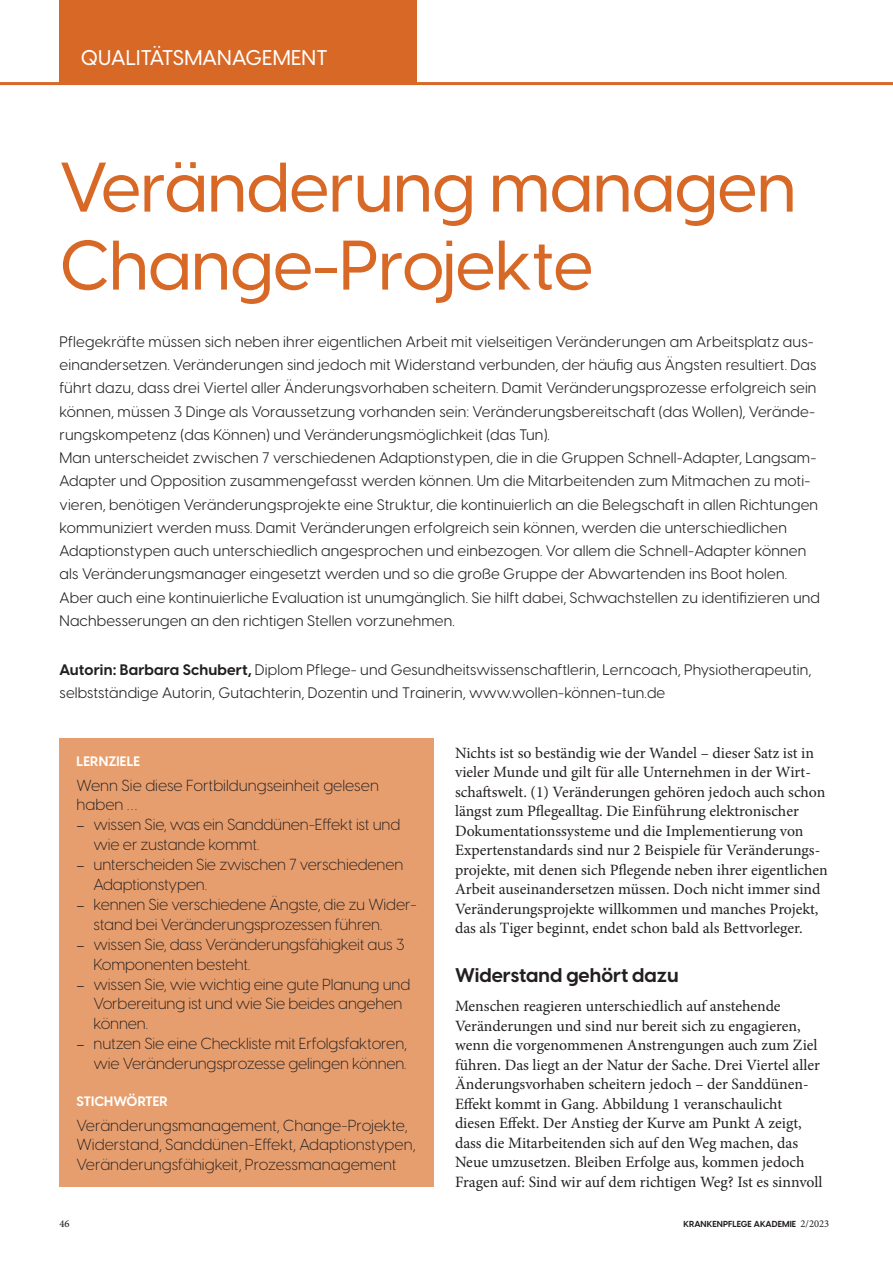
<style>
.page{position:relative;width:893px;height:1263px;background:#fff}
.page>*{position:absolute;margin:0;border:0;box-sizing:border-box;transform-origin:0 0}
.KPA_US{font:500 69px/78px "Visby CF";letter-spacing:-.01em;color:#d86825}
.t1{font:500 21px "Visby CF";letter-spacing:.01em;color:#fff}
.KPA_Zwiüb_groß{font:700 19.5px "Visby CF";color:#231f20}
.KPA_Grundschrift{font:15.75px/19.5px "Minion Pro";color:#231f20}
.KPA_Fall_Lernziel_Gr{font:300 15.75px/19.5px "Visby CF";letter-spacing:-.01em;color:#231f20}
.KPA_Vorwort{font:15px/23.2px "Visby CF";letter-spacing:.01em;color:#231f20}
.KPA_Fall_Lernziel_ÜS{font:700 13.5px "Visby CF";letter-spacing:.01em;color:#fff}
.t2{font:500 10.5px "Minion Pro";color:#231f20}
.t3{font:700 8.7px "Visby CF";letter-spacing:.01em;color:#231f20}
.s1{font-weight:700}
.s2{font-family:"Minion Pro";font-weight:400}
.s3{font-family:"Minion Pro";font-weight:400;font-size:10.5px}
</style>
<div class="page">
<hr style="left:0;top:82px;width:893px;height:3px;background:#d86825">
<div style="left:60px;top:0;width:357px;height:84px;background:#d86825"></div>
<div style="left:60px;top:738px;width:374px;height:449px;background:#e79e6e"></div>
<h2 class="t1" style="left:81px;top:42px;width:248px">QUALITÄTSMANAGEMENT</h2>
<p class="KPA_US" style="left:60px;top:143px;width:739px">Veränderung managen<br>Change-Projekte</p>
<p class="KPA_Vorwort" style="left:60px;top:329px;width:762px">Pflegekräfte müssen sich neben ihrer eigentlichen Arbeit mit vielseitigen Veränderungen am Arbeitsplatz aus&shy;einandersetzen. Veränderungen sind jedoch mit Widerstand verbunden, der häufig aus Ängsten resultiert. Das führt dazu, dass drei Viertel aller Änderungsvorhaben scheitern. Damit Veränderungsprozesse erfolgreich sein können, müssen 3 Dinge als Voraussetzung vorhanden sein: Veränderungsbereitschaft (das Wollen), Verände&shy;rungskompetenz (das Können) und Veränderungsmöglichkeit (das Tun).<br>Man unterscheidet zwischen 7 verschiedenen Adaptionstypen, die in die Gruppen Schnell-Adapter, Langsam-Adapter und Opposition zusammengefasst werden können. Um die Mitarbeitenden zum Mitmachen zu moti&shy;vieren, benötigen Veränderungsprojekte eine Struktur, die kontinuierlich an die Belegschaft in allen Richtungen kommuniziert werden muss. Damit Veränderungen erfolgreich sein können, werden die unterschiedlichen Adaptionstypen auch unterschiedlich angesprochen und einbezogen. Vor allem die Schnell-Adapter können als Veränderungsmanager eingesetzt werden und so die große Gruppe der Abwartenden ins Boot holen.<br>Aber auch eine kontinuierliche Evaluation ist unumgänglich. Sie hilft dabei, Schwachstellen zu identifizieren und Nachbesserungen an den richtigen Stellen vorzunehmen.</p>
<p class="KPA_Vorwort" style="left:60px;top:657px;width:753px"><span class="s1">Autorin: Barbara Schubert,</span> Diplom Pflege- und Gesundheitswissenschaftlerin, Lerncoach, Physiotherapeutin, selbstständige Autorin, Gutachterin, Dozentin und Trainerin, www.wollen-können-tun.de</p>
<p class="KPA_Fall_Lernziel_ÜS" style="left:77px;top:751px;width:65px">LERNZIELE</p>
<p class="KPA_Fall_Lernziel_Gr" style="left:77px;top:774px;width:304px">Wenn Sie diese Fortbildungseinheit gelesen haben …</p>
<p class="KPA_Fall_Lernziel_Gr" style="left:94px;top:814px;width:308px;text-indent:-17px"><span class="s2">–</span> wissen Sie, was ein Sanddünen-Effekt ist und wie er zustande kommt.</p>
<p class="KPA_Fall_Lernziel_Gr" style="left:94px;top:854px;width:311px;text-indent:-17px"><span class="s2">–</span> unterscheiden Sie zwischen 7 verschiedenen<br>Adaptionstypen.</p>
<p class="KPA_Fall_Lernziel_Gr" style="left:94px;top:894px;width:325px;text-indent:-17px"><span class="s2">–</span> kennen Sie verschiedene Ängste, die zu Wider&shy;stand bei Veränderungsprozessen führen.</p>
<p class="KPA_Fall_Lernziel_Gr" style="left:94px;top:933px;width:313px;text-indent:-17px"><span class="s2">–</span> wissen Sie, dass Veränderungsfähigkeit aus 3<br>Komponenten besteht.</p>
<p class="KPA_Fall_Lernziel_Gr" style="left:94px;top:973px;width:318px;text-indent:-17px"><span class="s2">–</span> wissen Sie, wie wichtig eine gute Planung und<br>Vorbereitung ist und wie Sie beides angehen können.</p>
<p class="KPA_Fall_Lernziel_Gr" style="left:77px;top:1033px;width:332px;text-align:right"><span class="s2">–</span> nutzen Sie eine Checkliste mit Erfolgsfaktoren, wie Veränderungsprozesse gelingen können.</p>
<p class="KPA_Fall_Lernziel_ÜS" style="left:77px;top:1091px;width:93px">STICHWÖRTER</p>
<p class="KPA_Fall_Lernziel_Gr" style="left:77px;top:1114px;width:341px">Veränderungsmanagement, Change-Projekte,<br>Widerstand, Sanddünen-Effekt, Adaptionstypen,<br>Veränderungsfähigkeit, Prozessmanagement</p>
<p class="KPA_Grundschrift" style="left:455px;top:743px;width:374px">Nichts ist so beständig wie der Wandel – dieser Satz ist in vieler Munde und gilt für alle Unternehmen in der Wirt&shy;schaftswelt. (1) Veränderungen gehören jedoch auch schon längst zum Pflegealltag. Die Einführung elektronischer Dokumentationssysteme und die Implementierung von Expertenstandards sind nur 2 Beispiele für Veränderungs&shy;projekte, mit denen sich Pflegende neben ihrer eigentlichen Arbeit auseinandersetzen müssen. Doch nicht immer sind Veränderungsprojekte willkommen und manches Projekt, das als Tiger beginnt, endet schon bald als Bettvorleger.</p>
<p class="KPA_Zwiüb_groß" style="left:455px;top:960px;width:225px">Widerstand gehört dazu</p>
<p class="KPA_Grundschrift" style="left:455px;top:996px;width:369px">Menschen reagieren unterschiedlich auf anstehende Veränderungen und sind nur bereit sich zu engagieren, wenn die vorgenommenen Anstrengungen auch zum Ziel führen. Das liegt an der Natur der Sache. Drei Viertel aller Änderungsvorhaben scheitern jedoch – der Sanddünen-Effekt kommt in Gang. Abbildung 1 veranschaulicht diesen Effekt. Der Anstieg der Kurve am Punkt A zeigt, dass die Mitarbeitenden sich auf den Weg machen, das Neue umzusetzen. Bleiben Erfolge aus, kommen jedoch Fragen auf: Sind wir auf dem richtigen Weg? Ist es sinnvoll</p>
<p class="t2" style="left:60px;top:1217px;width:12px">46</p>
<p class="t3" style="left:683px;top:1217px;width:147px">KRANKENPFLEGE AKADEMIE <span class="s3">2/2023</span></p>
</div>
